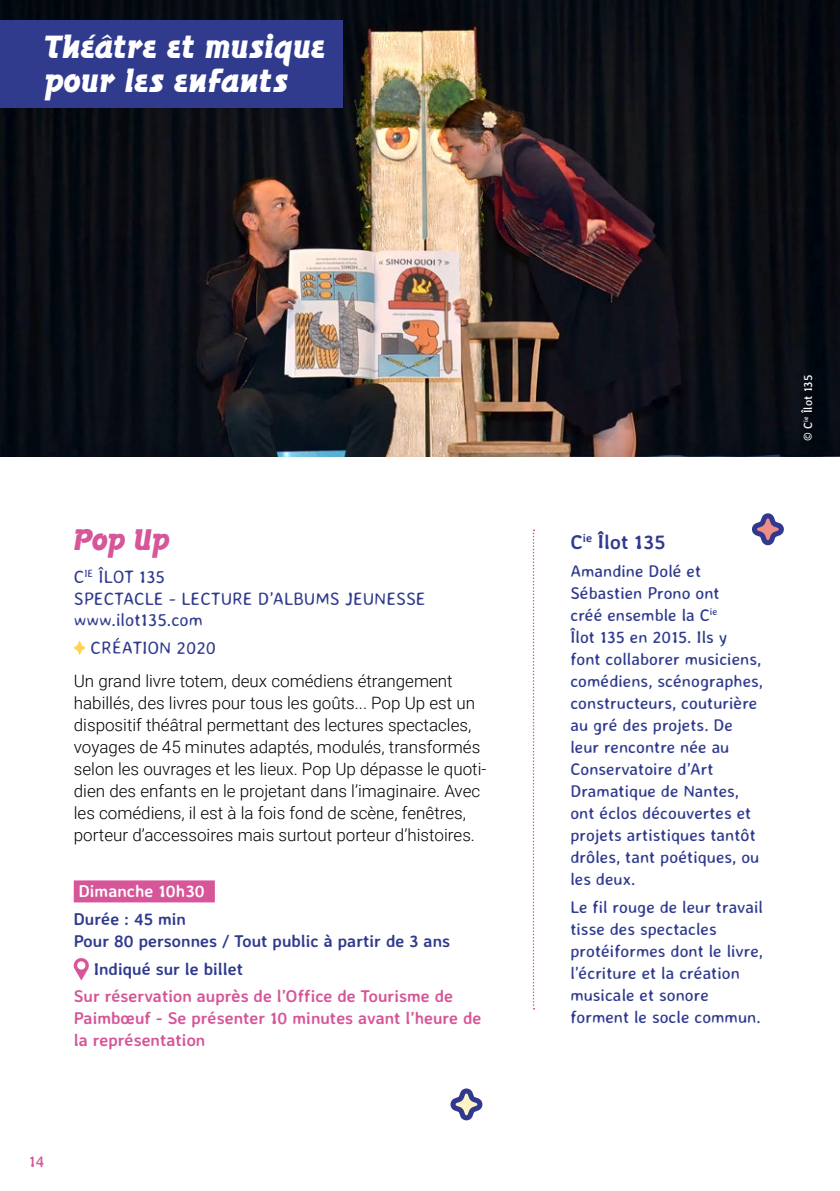
<style>
.page{position:relative;width:840px;height:1191px;background:#fff}
.page>*{position:absolute;margin:0;border:0;box-sizing:border-box;transform-origin:0 0}
.t1{font:28px "Bronson Gothic JF";color:#fff}
.nom_spectacle{font:26px "Bronson Gothic JF";color:#d65699}
.nom_compagnie_DX{font:700 20px "Averia Sans Libre";color:#303b8e}
.détails_spectacle{font:300 18px/21.6px "Averia Sans Libre";color:#303b8e}
.description_compagnie_DX{font:17px/22px "Averia Sans Libre";color:#303b8e}
.texte_courant{font:300 17px/22px "Roboto";color:#000}
.infos_pratiques{font:700 17px/22px "Averia Sans Libre";color:#d65699}
.infos_pratiques-2{font:700 17px/22px "Averia Sans Libre";color:#303b8e}
.jour_et_heure{font:700 17px "Averia Sans Libre";color:#fff}
.t2{font:16px "Averia Sans Libre";color:#d65699}
.t3{font:12px "Averia Sans Libre";color:#fff}
</style>
<div class="page">
<svg style="left:532px;top:529px;width:2px;height:480px"></svg>
<div style="left:74px;top:880px;width:141px;height:22px;background:#d65699"></div>
<svg style="left:74px;top:641px;width:11px;height:14px"></svg>
<svg style="left:73px;top:958px;width:16px;height:22px"></svg>
<svg style="left:752px;top:513px;width:31px;height:32px"></svg>
<svg style="left:450px;top:1088px;width:32px;height:32px"></svg>
<img style="left:0;top:0;width:839px;height:457px">
<div style="left:0;top:20px;width:342px;height:88px;background:#303b8e"></div>
<p class="t1" style="left:45px;top:28px;width:282px">Théâtre et musique</p>
<p class="t1" style="left:45px;top:62px;width:244px">pour les enfants</p>
<p class="nom_spectacle" style="left:74px;top:522px;width:97px">Pop Up</p>
<p class="détails_spectacle" style="left:74px;top:566px;width:353px">C<sup>IE</sup> ÎLOT 135<br>SPECTACLE - LECTURE D’ALBUMS JEUNESSE www.ilot135.com</p>
<p class="détails_spectacle" style="left:91px;top:636px;width:127px">CRÉATION 2020</p>
<p class="texte_courant" style="left:74px;top:669px;width:414px">Un grand livre totem, deux comédiens étrangement habillés, des livres pour tous les goûts... Pop Up est un dispositif théâtral permettant des lectures spectacles, voyages de 45 minutes adaptés, modulés, transformés selon les ouvrages et les lieux. Pop Up dépasse le quoti&shy;dien des enfants en le projetant dans l’imaginaire. Avec les comédiens, il est à la fois fond de scène, fenêtres, porteur d’accessoires mais surtout porteur d’histoires.</p>
<p class="jour_et_heure" style="left:79px;top:880px;width:128px">Dimanche 10h30</p>
<p class="infos_pratiques-2" style="left:74px;top:907px;width:378px">Durée : 45 min<br>Pour 80 personnes / Tout public à partir de 3 ans</p>
<p class="infos_pratiques-2" style="left:94px;top:957px;width:151px">Indiqué sur le billet</p>
<p class="infos_pratiques" style="left:74px;top:985px;width:409px">Sur réservation auprès de l’Office de Tourisme de<br>Paimbœuf - Se présenter 10 minutes avant l’heure de la représentation</p>
<p class="t2" style="left:29px;top:1151px;width:17px">14</p>
<p class="nom_compagnie_DX" style="left:570px;top:529px;width:97px">C<sup>ie</sup> Îlot 135</p>
<p class="description_compagnie_DX" style="left:570px;top:559px;width:194px">Amandine Dolé et<br>Sébastien Prono ont<br>créé ensemble la C<sup>ie<br></sup>Îlot 135 en 2015. Ils y<br>font collaborer musiciens, comédiens, scénographes, constructeurs, couturière au gré des projets. De leur rencontre née au<br>Conservatoire d’Art<br>Dramatique de Nantes, ont éclos découvertes et projets artistiques tantôt drôles, tant poétiques, ou les deux.</p>
<p class="description_compagnie_DX" style="left:570px;top:895px;width:194px">Le fil rouge de leur travail tisse des spectacles protéiformes dont le livre, l’écriture et la création musicale et sonore forment le socle commun.</p>
<p class="t3" style="left:800px;top:441px;width:68px;rotate:-90deg">© C<sup>ie</sup> Îlot 135</p>
</div>
